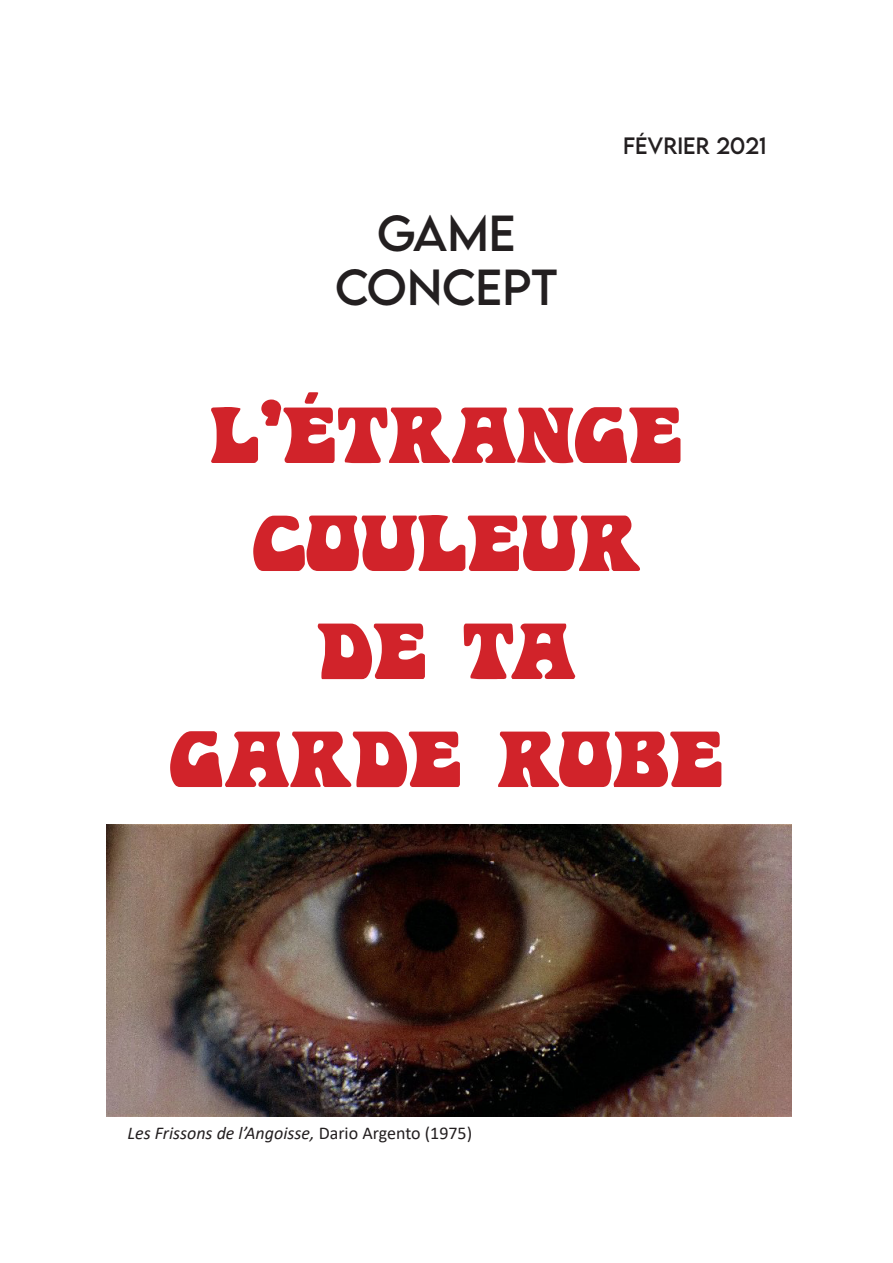
<style>
.page{position:relative;width:893px;height:1263px;background:#fff}
.page>*{position:absolute;margin:0;border:0;box-sizing:border-box;transform-origin:0 0}
.t1{font:90px "Hip Pocket";color:#d1232a}
.t2{font:45px "LEMONMILK";color:#231f20}
.t3{font:21px "LEMONMILK";color:#231f20}
.t4{font:italic 18px "Calibri";color:#231f20}
.s1{font-style:normal}
</style>
<div class="page">
<img style="left:106px;top:825px;width:686px;height:291px">
<p class="t2" style="left:377px;top:204px;width:140px">GAME</p>
<p class="t2" style="left:335px;top:258px;width:224px">CONCEPT</p>
<p class="t3" style="left:623px;top:132px;width:145px">FÉVRIER 2021</p>
<p class="t1" style="left:210px;top:384px;width:474px">L’ÉTRANGE</p>
<p class="t1" style="left:252px;top:492px;width:390px">COULEUR</p>
<p class="t1" style="left:317px;top:600px;width:260px">DE TA</p>
<p class="t1" style="left:169px;top:708px;width:555px">GARDE ROBE</p>
<p class="t4" style="left:128px;top:1121px;width:346px">Les Frissons de l’Angoisse, <span class="s1">Dario Argento (1975)</span></p>
</div>
